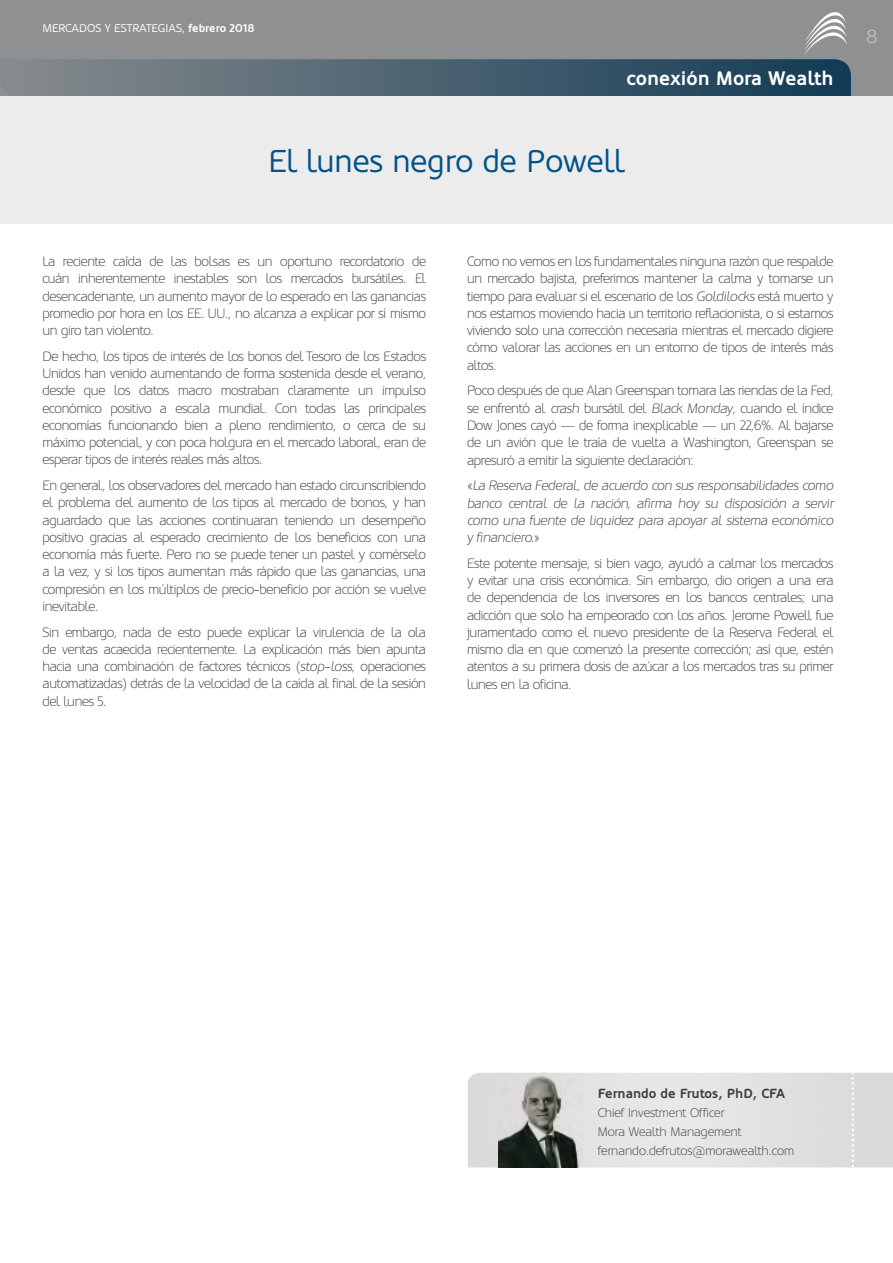
<style>
.page{position:relative;width:893px;height:1263px;background:#fff}
.page>*{position:absolute;margin:0;border:0;box-sizing:border-box;transform-origin:0 0}
.t1{font:31.5px "Oblik";color:#005289}
.t2{font:700 19.5px "Oblik";color:#fff}
.t3{font:300 18.75px "Oblik";color:#d0cfd0}
.texto_columna{font:300 13.5px/17.2px "Oblik";letter-spacing:-.02em;color:#3e3d40;text-align:justify}
.texto_columna-2{font:italic 300 13.5px/17.2px "Oblik";letter-spacing:-.025em;color:#3e3d40;text-align:justify}
.nombre_autor{font:700 13.2px "Oblik";color:#3e3d40}
.carrec{font:300 12.3px "Oblik";color:#3e3d40}
.t4{font:11.25px "Oblik";color:#fff}
.s1{font-weight:700}
.s2{font-style:italic}
.s3{font-style:normal}
</style>
<div class="page">
<div style="left:0;top:0;width:893px;height:96px;background:#8e9091"></div>
<div style="left:0;top:96px;width:893px;height:128px;background:#edeced"></div>
<svg style="left:468px;top:1073px;width:425px;height:94px;background:#d1d0d1"></svg>
<svg style="left:30px;top:12px;width:821px;height:84px"></svg>
<p class="t4" style="left:42px;top:22px;width:214px">MERCADOS Y ESTRATEGIAS, <span class="s1">febrero 2018</span></p>
<p class="t2" style="left:627px;top:67px;width:208px">conexión Mora Wealth</p>
<p class="t1" style="left:269px;top:143px;width:357px">El lunes negro de Powell</p>
<p class="texto_columna" style="left:43px;top:253px;width:385px">La reciente caída de las bolsas es un oportuno recordatorio de cuán inherentemente inestables son los mercados bursátiles. El desencadenante, un aumento mayor de lo esperado en las ganancias promedio por hora en los EE. UU., no alcanza a explicar por sí mismo un giro tan violento.</p>
<p class="texto_columna" style="left:43px;top:348px;width:385px">De hecho, los tipos de interés de los bonos del Tesoro de los Estados Unidos han venido aumentando de forma sostenida desde el verano, desde que los datos macro mostraban claramente un impulso económico positivo a escala mundial. Con todas las principales economías funcionando bien a pleno rendimiento, o cerca de su máximo potencial, y con poca holgura en el mercado laboral, eran de esperar tipos de interés reales más altos.</p>
<p class="texto_columna" style="left:43px;top:477px;width:385px">En general, los observadores del mercado han estado circunscribiendo el problema del aumento de los tipos al mercado de bonos, y han aguardado que las acciones continuaran teniendo un desempeño positivo gracias al esperado crecimiento de los beneficios con una economía más fuerte. Pero no se puede tener un pastel y comérselo a la vez, y si los tipos aumentan más rápido que las ganancias, una compresión en los múltiplos de precio-beneficio por acción se vuelve inevitable.</p>
<p class="texto_columna" style="left:43px;top:624px;width:385px">Sin embargo, nada de esto puede explicar la virulencia de la ola de ventas acaecida recientemente. La explicación más bien apunta hacia una combinación de factores técnicos (<span class="s2">stop-loss</span>, operaciones automatizadas) detrás de la velocidad de la caída al final de la sesión del lunes 5.</p>
<p class="texto_columna" style="left:467px;top:253px;width:368px">Como no vemos en los fundamentales ninguna razón que respalde un mercado bajista, preferimos mantener la calma y tomarse un tiempo para evaluar si el escenario de los <span class="s2">Goldilocks</span> está muerto y nos estamos moviendo hacia un territorio reflacionista, o si estamos viviendo solo una corrección necesaria mientras el mercado digiere cómo valorar las acciones en un entorno de tipos de interés más altos.</p>
<p class="texto_columna" style="left:467px;top:382px;width:368px">Poco después de que Alan Greenspan tomara las riendas de la Fed, se enfrentó al <span class="s2">crash</span> bursátil del <span class="s2">Black Monday</span>, cuando el índice Dow Jones cayó — de forma inexplicable — un 22,6%. Al bajarse de un avión que le traía de vuelta a Washington, Greenspan se apresuró a emitir la siguiente declaración:</p>
<p class="texto_columna-2" style="left:467px;top:477px;width:368px"><span class="s3">«</span>La Reserva Federal, de acuerdo con sus responsabilidades como banco central de la nación, afirma hoy su disposición a servir como una fuente de liquidez para apoyar al sistema económico y financiero.<span class="s3">»</span></p>
<p class="texto_columna" style="left:467px;top:555px;width:368px">Este potente mensaje, si bien vago, ayudó a calmar los mercados y evitar una crisis económica. Sin embargo, dio origen a una era de dependencia de los inversores en los bancos centrales; una adicción que solo ha empeorado con los años. Jerome Powell fue juramentado como el nuevo presidente de la Reserva Federal el mismo día en que comenzó la presente corrección; así que, estén atentos a su primera dosis de azúcar a los mercados tras su primer lunes en la oficina.</p>
<h3 class="t3" style="left:866px;top:26px;width:12px">8</h3>
<p class="nombre_autor" style="left:598px;top:1085px;width:189px">Fernando de Frutos, PhD, CFA</p>
<p class="carrec" style="left:598px;top:1105px;width:128px">Chief Investment Officer</p>
<p class="carrec" style="left:598px;top:1124px;width:145px">Mora Wealth Management</p>
<p class="carrec" style="left:598px;top:1144px;width:198px">fernando.defrutos@morawealth.com</p>
</div>
